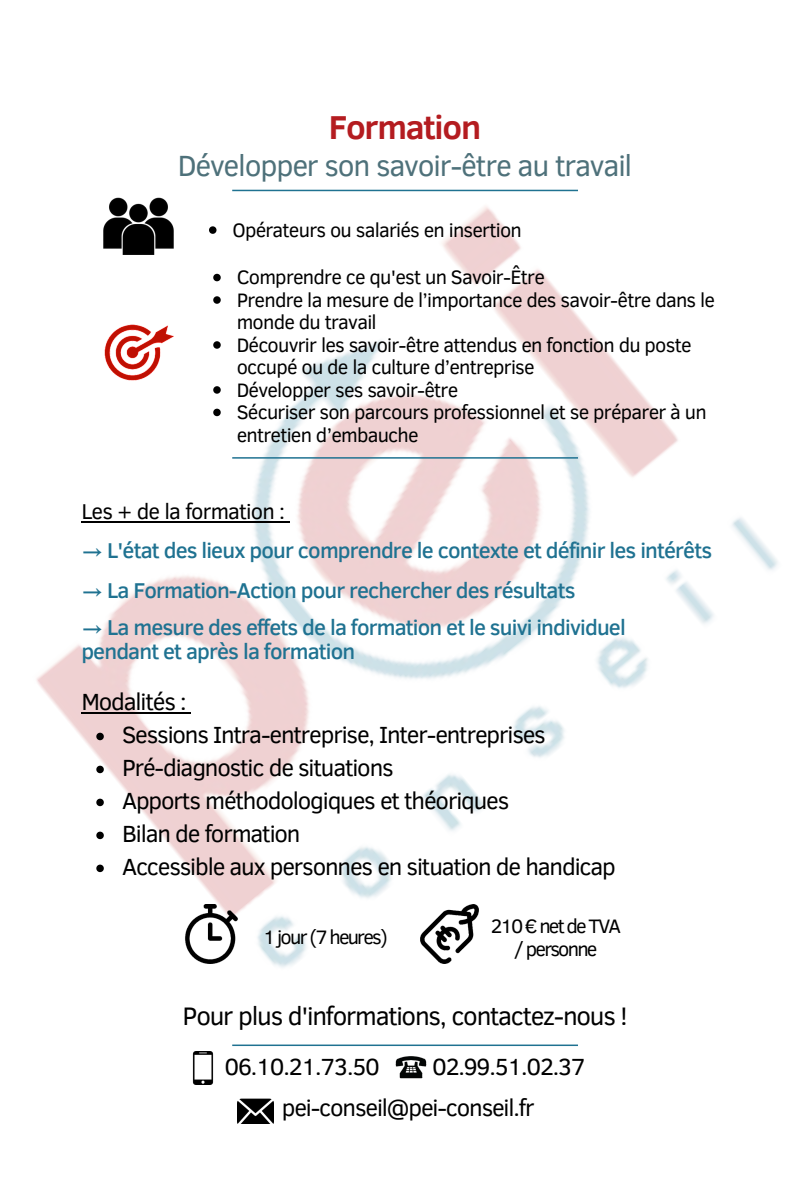
<style>
.page{position:relative;width:810px;height:1191px;background:#fff}
.page>*{position:absolute;margin:0;border:0;box-sizing:border-box;transform-origin:0 0}
.t1{font:700 34px "Clear Sans";letter-spacing:-.035em;color:#b41c20}
.t2{font:30px "Clear Sans";letter-spacing:-.04em;color:#4e717a}
.t3{font:26px "Clear Sans";letter-spacing:-.05em;color:#000}
.t4{font:24px/33px "Clear Sans";letter-spacing:-.05em;color:#000}
.t5{font:500 22px/24px "Clear Sans";letter-spacing:-.04em;color:#1f7291}
.t6{font:22px "Clear Sans";letter-spacing:-.04em;color:#000}
.t7{font:20px/22.4px "Clear Sans";letter-spacing:-.04em;color:#000}
.t8{font:20px/22.4px "Clear Sans";letter-spacing:-.09em;color:#000;text-align:center}
</style>
<div class="page">
<img style="left:36px;top:189px;width:742px;height:935px">
<hr style="left:81px;top:521px;width:203px;height:1px;background:#000">
<svg style="left:96px;top:733px;width:8px;height:7px"></svg>
<svg style="left:96px;top:766px;width:8px;height:7px"></svg>
<svg style="left:96px;top:799px;width:8px;height:7px"></svg>
<svg style="left:96px;top:832px;width:8px;height:7px"></svg>
<svg style="left:96px;top:865px;width:8px;height:7px"></svg>
<hr style="left:81px;top:712px;width:104px;height:1px;background:#000">
<hr style="left:232px;top:1045px;width:346px;height:1px;background:#1f7291">
<img style="left:388px;top:1050px;width:45px;height:36px">
<img style="left:186px;top:1051px;width:33px;height:33px">
<img style="left:238px;top:1098px;width:36px;height:26px">
<svg style="left:213px;top:274px;width:8px;height:7px"></svg>
<svg style="left:213px;top:296px;width:8px;height:8px"></svg>
<svg style="left:213px;top:341px;width:8px;height:8px"></svg>
<svg style="left:213px;top:386px;width:8px;height:8px"></svg>
<svg style="left:213px;top:409px;width:8px;height:7px"></svg>
<hr style="left:232px;top:190px;width:346px;height:1px;background:#1f7291">
<img style="left:103px;top:198px;width:71px;height:57px">
<svg style="left:209px;top:226px;width:7px;height:8px"></svg>
<img style="left:103px;top:325px;width:71px;height:57px">
<img style="left:182px;top:905px;width:59px;height:58px">
<img style="left:420px;top:905px;width:59px;height:58px">
<hr style="left:232px;top:457px;width:346px;height:2px;background:#1f7291">
<h1 class="t1" style="left:329px;top:103px;width:154px">Formation</h1>
<h2 class="t2" style="left:178px;top:144px;width:456px">Développer son savoir-être au travail</h2>
<p class="t7" style="left:232px;top:218px;width:291px">Opérateurs ou salariés en insertion</p>
<p class="t7" style="left:237px;top:265px;width:480px">Comprendre ce qu'est un Savoir-Être<br>Prendre la mesure de l’importance des savoir-être dans le monde du travail<br>Découvrir les savoir-être attendus en fonction du poste occupé ou de la culture d’entreprise<br>Développer ses savoir-être<br>Sécuriser son parcours professionnel et se préparer à un entretien d’embauche</p>
<p class="t6" style="left:81px;top:496px;width:205px">Les + de la formation :</p>
<p class="t5" style="left:81px;top:537px;width:632px">→ L'état des lieux pour comprendre le contexte et définir les intérêts</p>
<p class="t5" style="left:81px;top:577px;width:496px">→ La Formation-Action pour rechercher des résultats</p>
<p class="t5" style="left:81px;top:614px;width:546px">→ La mesure des effets de la formation et le suivi individuel pendant et après la formation</p>
<p class="t4" style="left:81px;top:684px;width:107px">Modalités :</p>
<p class="t4" style="left:122px;top:717px;width:495px">Sessions Intra-entreprise, Inter-entreprises Pré-diagnostic de situations<br>Apports méthodologiques et théoriques<br>Bilan de formation<br>Accessible aux personnes en situation de handicap</p>
<p class="t8" style="left:263px;top:925px;width:126px">1 jour (7 heures)</p>
<p class="t8" style="left:491px;top:914px;width:132px">210 € net de TVA / personne</p>
<h3 class="t3" style="left:183px;top:997px;width:446px">Pour plus d'informations, contactez-nous !</h3>
<p class="t4" style="left:224px;top:1049px;width:157px">06.10.21.73.50</p>
<p class="t4" style="left:282px;top:1045px;width:305px;line-height:40.6px;text-indent:150px">02.99.51.02.37 pei-conseil@pei-conseil.fr</p>
</div>
